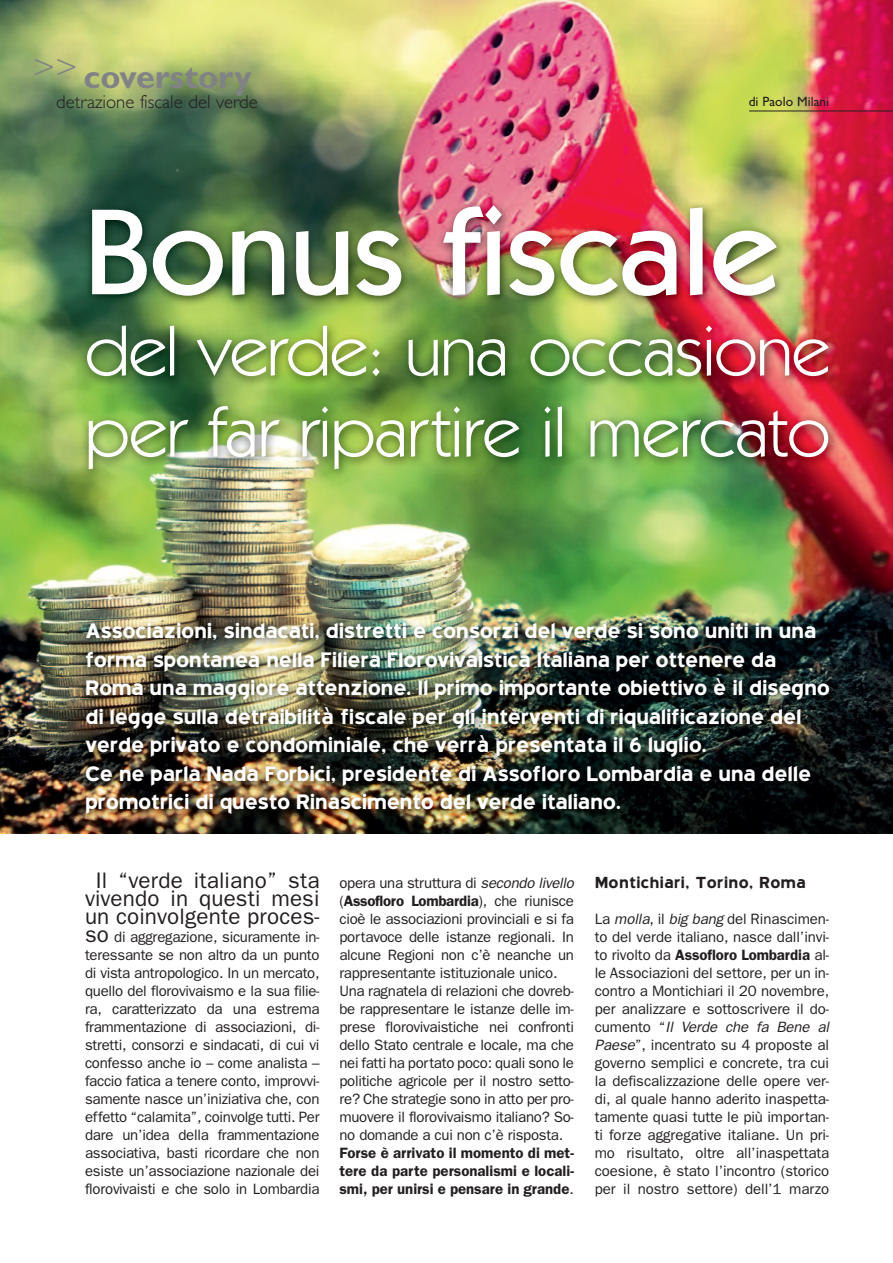
<style>
.page{position:relative;width:893px;height:1263px;background:#fff}
.page>*{position:absolute;margin:0;border:0;box-sizing:border-box;transform-origin:0 0}
.t1{font:500 123px "Kabel IT Cby BT";color:#fff;scale:1.05 1}
.t2{font:70.5px/81px "Kabel IT Cby BT";letter-spacing:-.01em;color:#fff;scale:1.05 1}
.t3{font:700 33.9px "Gill Sans";color:#808285}
.t4{font:25.5px/28.5px "Blue Highway";letter-spacing:-.03em;color:#fff}
.t5{font:22.5px/18px "Franklin Gothic";letter-spacing:.005em;color:#231f20;text-align:center}
.t6{font:19.5px "Blue Highway";color:#231f20}
.t7{font:300 18.75px "Gill Sans";color:#231f20}
.t8{font:15px/18px "Franklin Gothic";letter-spacing:-.02em;color:#231f20;text-align:justify}
.t9{font:600 15px/18px "Franklin Gothic";color:#231f20;text-align:justify}
.t10{font:13.5px "Gill Sans";color:#231f20}
.s1{font-size:22.5px}
.s2{font-style:italic}
.s3{font-weight:600}
.s4{font-weight:400}
</style>
<div class="page">
<img style="left:0;top:0;width:892px;height:834px">
<hr style="left:749px;top:111px;width:144px;height:1px;background:#231f20">
<img style="left:0;top:166px;width:893px;height:393px">
<img style="left:70px;top:609px;width:790px;height:225px">
<h3 class="t3" style="left:33px;top:64px;width:220px"><sup>&gt;&gt;</sup> coverstory</h3>
<p class="t7" style="left:56px;top:95px;width:203px">detrazione fiscale del verde</p>
<p class="t10" style="left:749px;top:96px;width:82px">di Paolo Milani</p>
<h1 class="t1" style="left:85px;top:210px;width:662px">Bonus fiscale</h1>
<h2 class="t2" style="left:85px;top:317px;width:711px">del verde: una occasione per far ripartire il mercato</h2>
<p class="t4" style="left:85px;top:615px;width:747px">Associazioni, sindacati, distretti e consorzi del verde si sono uniti in una forma spontanea nella Filiera Florovivaistica Italiana per ottenere da Roma una maggiore attenzione. Il primo importante obiettivo è il disegno di legge sulla detraibilità fiscale per gli interventi di riqualificazione del verde privato e condominiale, che verrà presentata il 6 luglio.<br>Ce ne parla Nada Forbici, presidente di Assofloro Lombardia e una delle promotrici di questo Rinascimento del verde italiano.</p>
<h3 class="t5" style="left:85px;top:871px;width:236px">Il “verde italiano” sta vivendo in questi mesi un coinvolgente proces-</h3>
<p class="t8" style="left:85px;top:927px;width:236px"><span class="s1">so</span> di aggregazione, sicuramente in&shy;teressante se non altro da un punto di vista antropologico. In un mercato, quello del florovivaismo e la sua filie&shy;ra, caratterizzato da una estrema frammentazione di associazioni, di&shy;stretti, consorzi e sindacati, di cui vi confesso anche io – come analista – faccio fatica a tenere conto, improvvi&shy;samente nasce un’iniziativa che, con effetto “calamita”, coinvolge tutti. Per dare un’idea della frammentazione associativa, basti ricordare che non esiste un’associazione nazionale dei florovivaisti e che solo in Lombardia</p>
<p class="t8" style="left:339px;top:873px;width:236px;text-align:left">opera una struttura di <span class="s2">secondo livello </span>(<span class="s3">Assofloro Lombardia</span>), che riunisce cioè le associazioni provinciali e si fa portavoce delle istanze regionali. In alcune Regioni non c’è neanche un rappresentante istituzionale unico.<br>Una ragnatela di relazioni che dovreb&shy;be rappresentare le istanze delle im&shy;prese florovivaistiche nei confronti dello Stato centrale e locale, ma che nei fatti ha portato poco: quali sono le politiche agricole per il nostro setto&shy;re? Che strategie sono in atto per pro&shy;muovere il florovivaismo italiano? So&shy;no domande a cui non c’è risposta.</p>
<p class="t9" style="left:339px;top:1143px;width:236px">Forse è arrivato il momento di met&shy;tere da parte personalismi e locali&shy;smi, per unirsi e pensare in grande<span class="s4">.</span></p>
<h3 class="t6" style="left:595px;top:869px;width:213px">Montichiari, Torino, Roma</h3>
<p class="t8" style="left:595px;top:909px;width:236px">La <span class="s2">molla</span>, il <span class="s2">big bang</span> del Rinascimen&shy;to del verde italiano, nasce dall’invi&shy;to rivolto da <span class="s3">Assofloro Lombardia</span> al&shy;le Associazioni del settore, per un in&shy;contro a Montichiari il 20 novembre, per analizzare e sottoscrivere il do&shy;cumento “<span class="s2">Il Verde che fa Bene al Paese</span>”, incentrato su 4 proposte al governo semplici e concrete, tra cui la defiscalizzazione delle opere ver&shy;di, al quale hanno aderito inaspetta&shy;tamente quasi tutte le più importan&shy;ti forze aggregative italiane. Un pri&shy;mo risultato, oltre all’inaspettata coesione, è stato l’incontro (storico per il nostro settore) dell’1 marzo</p>
</div>
